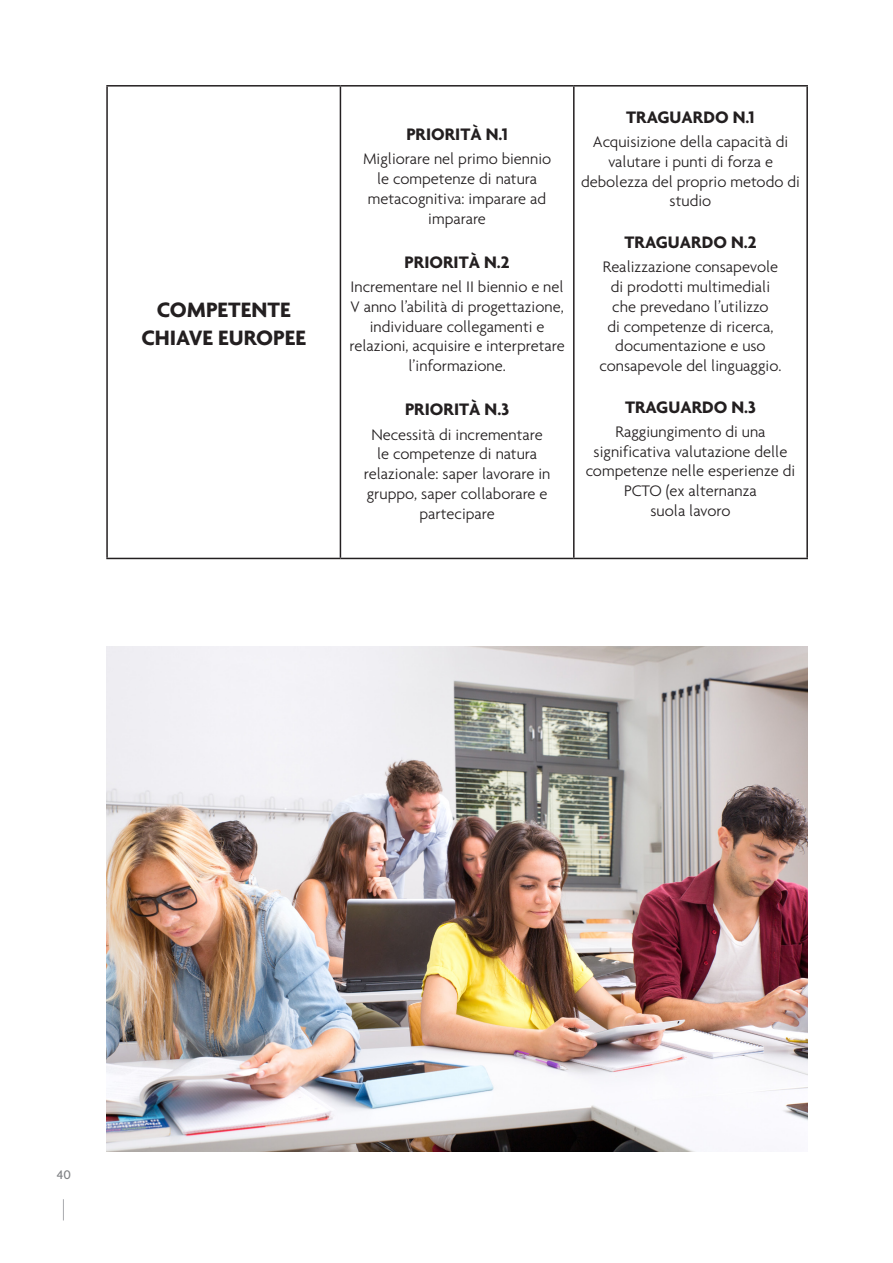
<style>
.page{position:relative;width:893px;height:1263px;background:#fff}
.page>*{position:absolute;margin:0;border:0;box-sizing:border-box;transform-origin:0 0}
.t1{font:700 22.5px "Agenda";color:#231f20}
.t2{font:700 18px "Agenda";color:#231f20}
.t3{font:300 16.5px/19.8px "Agenda";color:#231f20;text-align:center}
.t4{font:500 13.5px "Agenda";color:#808285}
</style>
<div class="page">
<svg style="left:63px;top:1199px;width:1px;height:21px"></svg>
<hr style="left:106px;top:87px;width:2px;height:471px;background:#231f20">
<hr style="left:340px;top:87px;width:1px;height:471px;background:#231f20">
<hr style="left:573px;top:87px;width:2px;height:471px;background:#231f20">
<hr style="left:806px;top:87px;width:2px;height:471px;background:#231f20">
<hr style="left:106px;top:85px;width:234px;height:2px;background:#231f20">
<hr style="left:340px;top:85px;width:234px;height:2px;background:#231f20">
<hr style="left:574px;top:85px;width:234px;height:2px;background:#231f20">
<hr style="left:106px;top:558px;width:234px;height:1px;background:#231f20">
<hr style="left:340px;top:558px;width:234px;height:1px;background:#231f20">
<hr style="left:574px;top:558px;width:234px;height:1px;background:#231f20">
<img style="left:106px;top:647px;width:702px;height:504px">
<p class="t1" style="left:157px;top:296px;width:135px">COMPETENTE</p>
<p class="t1" style="left:141px;top:324px;width:166px">CHIAVE EUROPEE</p>
<p class="t2" style="left:406px;top:123px;width:103px">PRIORITÀ N.1</p>
<p class="t3" style="left:363px;top:149px;width:190px">Migliorare nel primo biennio le competenze di natura metacognitiva: imparare ad imparare</p>
<p class="t2" style="left:405px;top:251px;width:106px">PRIORITÀ N.2</p>
<p class="t3" style="left:350px;top:276px;width:217px">Incrementare nel II biennio e nel<br>V anno l’abilità di progettazione, individuare collegamenti e relazioni, acquisire e interpretare l’informazione.</p>
<p class="t2" style="left:405px;top:398px;width:106px">PRIORITÀ N.3</p>
<p class="t3" style="left:364px;top:424px;width:188px">Necessità di incrementare le competenze di natura relazionale: saper lavorare in gruppo, saper collaborare e partecipare</p>
<p class="t2" style="left:626px;top:106px;width:130px">TRAGUARDO N.1</p>
<p class="t3" style="left:593px;top:132px;width:197px">Acquisizione della capacità di valutare i punti di forza e</p>
<p class="t3" style="left:581px;top:171px;width:220px">debolezza del proprio metodo di studio</p>
<p class="t2" style="left:624px;top:231px;width:133px">TRAGUARDO N.2</p>
<p class="t3" style="left:603px;top:257px;width:177px">Realizzazione consapevole di prodotti multimediali che prevedano l’utilizzo<br>di competenze di ricerca, documentazione e uso</p>
<p class="t3" style="left:599px;top:356px;width:184px">consapevole del linguaggio.</p>
<p class="t2" style="left:625px;top:396px;width:133px">TRAGUARDO N.3</p>
<p class="t3" style="left:586px;top:421px;width:211px">Raggiungimento di una significativa valutazione delle competenze nelle esperienze di<br>PCTO (ex alternanza</p>
<p class="t3" style="left:650px;top:501px;width:82px">suola lavoro</p>
<p class="t4" style="left:57px;top:1167px;width:16px">40</p>
</div>
